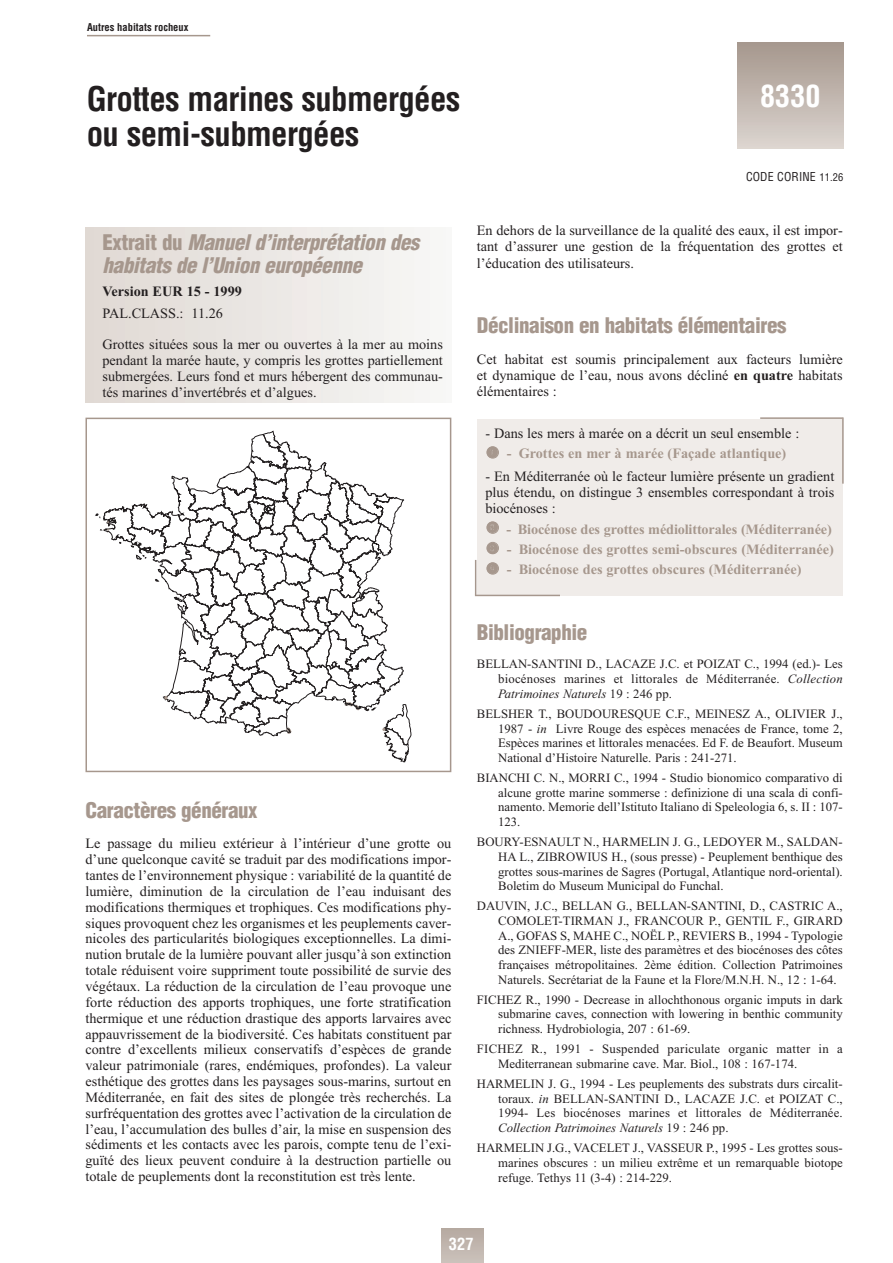
<style>
.page{position:relative;width:893px;height:1263px;background:#fff}
.page>*{position:absolute;margin:0;border:0;box-sizing:border-box;transform-origin:0 0}
.t1{font:700 condensed 33px/34.5px "Helvetica";letter-spacing:-.02em;color:#231f20}
.t2{font:700 condensed 30px "Helvetica";color:#fff}
.t3{font:900 condensed 21px "Helvetica";letter-spacing:-.02em;color:#a6978d}
.t4{font:italic 900 condensed 21px/22.6px "Helvetica";letter-spacing:-.02em;color:#a6978d}
.t5{font:700 condensed 16.5px "Helvetica";color:#fff}
.t6{font:14.25px/15.9px "Times New Roman";color:#231f20;text-align:justify}
.t7{font:700 14.25px/20.4px "Times New Roman";color:#a6978d}
.t8{font:700 14.25px "Times New Roman";color:#231f20}
.t9{font:12.75px/14.7px "Times New Roman";color:#231f20;text-align:justify}
.t10{font:12.75px/14.7px "Times New Roman";letter-spacing:.02em;color:#231f20}
.t11{font:condensed 12px "Helvetica";letter-spacing:.01em;color:#231f20}
.t12{font:700 condensed 10.5px "Helvetica";color:#231f20}
.s1{font-size:10.5px}
.s2{font-style:normal}
.s3{font-weight:700}
.s4{font-family:"Numbers Style Two Circle Negative";color:#a6978d}
.s5{font-weight:700;color:#a6978d}
.s6{font-family:"Numbers Style Two Circle Negative";font-weight:400}
.s7{font-style:italic}
</style>
<div class="page">
<div style="left:441px;top:1228px;width:42px;height:35px;background:linear-gradient(to right,#c0b5ae,#c0b5ae)"></div>
<div style="left:85px;top:227px;width:366px;height:175px;background:linear-gradient(to right,#e0d8d3,#f7f7f6)"></div>
<div style="left:737px;top:43px;width:106px;height:106px;background:linear-gradient(to bottom,#a5978d,#dcd5cf)"></div>
<hr style="left:87px;top:35px;width:123px;height:1px;background:#a6978d">
<svg style="left:85px;top:417px;width:759px;height:356px"></svg>
<hr style="left:842px;top:417px;width:1px;height:67px;background:#a6978d">
<hr style="left:475px;top:595px;width:85px;height:1px;background:#a6978d">
<hr style="left:475px;top:560px;width:1px;height:35px;background:#a6978d">
<p class="t12" style="left:87px;top:23px;width:103px">Autres habitats rocheux</p>
<h1 class="t1" style="left:87px;top:85px;width:375px">Grottes marines submergées ou semi-submergées</h1>
<h2 class="t2" style="left:760px;top:85px;width:61px">8330</h2>
<p class="t11" style="left:746px;top:172px;width:99px">CODE CORINE <span class="s1">11.26</span></p>
<h3 class="t4" style="left:102px;top:233px;width:318px"><span class="s2">Extrait du</span> Manuel d’interprétation des habitats de l’Union européenne</h3>
<p class="t8" style="left:102px;top:286px;width:141px">Version EUR 15 - 1999</p>
<p class="t6" style="left:102px;top:300px;width:342px;line-height:30.8px">PAL.CLASS.: 11.26<br>Grottes situées sous la mer ou ouvertes à la mer au moins</p>
<p class="t6" style="left:102px;top:354px;width:342px">pendant la marée haute, y compris les grottes partiellement submergées. Leurs fond et murs hébergent des communau&shy;tés marines d’invertébrés et d’algues.</p>
<p class="t6" style="left:477px;top:224px;width:367px">En dehors de la surveillance de la qualité des eaux, il est impor&shy;tant d’assurer une gestion de la fréquentation des grottes et l’éducation des utilisateurs.</p>
<h3 class="t3" style="left:477px;top:317px;width:311px">Déclinaison en habitats élémentaires</h3>
<p class="t6" style="left:477px;top:352px;width:367px">Cet habitat est soumis principalement aux facteurs lumière et dynamique de l’eau, nous avons décliné <span class="s3">en quatre</span> habitats élémentaires :</p>
<p class="t6" style="left:485px;top:424px;width:315px;line-height:20.4px">- Dans les mers à marée on a décrit un seul ensemble :<br><span class="s4">1</span> <span class="s5">- Grottes en mer à marée (Façade atlantique)</span></p>
<p class="t6" style="left:485px;top:469px;width:350px">- En Méditerranée où le facteur lumière présente un gradient plus étendu, on distingue 3 ensembles correspondant à trois biocénoses :</p>
<p class="t7" style="left:485px;top:520px;width:350px"><span class="s6">2</span> - Biocénose des grottes médiolittorales (Méditerranée)<br><span class="s6">3</span> - Biocénose des grottes semi-obscures (Méditerranée)<br><span class="s6">4</span> - Biocénose des grottes obscures (Méditerranée)</p>
<h3 class="t3" style="left:85px;top:802px;width:173px">Caractères généraux</h3>
<p class="t6" style="left:85px;top:837px;width:367px">Le passage du milieu extérieur à l’intérieur d’une grotte ou d’une quelconque cavité se traduit par des modifications impor&shy;tantes de l’environnement physique : variabilité de la quantité de lumière, diminution de la circulation de l’eau induisant des modifications thermiques et trophiques. Ces modifications phy&shy;siques provoquent chez les organismes et les peuplements caver&shy;nicoles des particularités biologiques exceptionnelles. La dimi&shy;nution brutale de la lumière pouvant aller jusqu’à son extinction totale réduisent voire suppriment toute possibilité de survie des végétaux. La réduction de la circulation de l’eau provoque une forte réduction des apports trophiques, une forte stratification thermique et une réduction drastique des apports larvaires avec appauvrissement de la biodiversité. Ces habitats constituent par contre d’excellents milieux conservatifs d’espèces de grande valeur patrimoniale (rares, endémiques, profondes). La valeur esthétique des grottes dans les paysages sous-marins, surtout en Méditerranée, en fait des sites de plongée très recherchés. La surfréquentation des grottes avec l’activation de la circulation de l’eau, l’accumulation des bulles d’air, la mise en suspension des sédiments et les contacts avec les parois, compte tenu de l’exi&shy;guïté des lieux peuvent conduire à la destruction partielle ou totale de peuplements dont la reconstitution est très lente.</p>
<h3 class="t3" style="left:477px;top:624px;width:112px">Bibliographie</h3>
<p class="t9" style="left:498px;top:658px;width:346px;text-indent:-21px">BELLAN-SANTINI D., LACAZE J.C. et POIZAT C., 1994 (ed.)- Les biocénoses marines et littorales de Méditerranée. <span class="s7">Collection Patrimoines Naturels</span> 19 : 246 pp.</p>
<p class="t9" style="left:498px;top:708px;width:346px;text-indent:-21px">BELSHER T., BOUDOURESQUE C.F., MEINESZ A., OLIVIER J., 1987 - <span class="s7">in</span> Livre Rouge des espèces menacées de France, tome 2, Espèces marines et littorales menacées. Ed F. de Beaufort. Museum National d’Histoire Naturelle. Paris : 241-271.</p>
<p class="t9" style="left:498px;top:772px;width:346px;text-indent:-21px">BIANCHI C. N., MORRI C., 1994 - Studio bionomico comparativo di alcune grotte marine sommerse : definizione di una scala di confi&shy;namento. Memorie dell’Istituto Italiano di Speleologia 6, s. II : 107- 123.</p>
<p class="t9" style="left:498px;top:836px;width:346px;text-indent:-21px">BOURY-ESNAULT N., HARMELIN J. G., LEDOYER M., SALDAN-HA L., ZIBROWIUS H., (sous presse) - Peuplement benthique des grottes sous-marines de Sagres (Portugal, Atlantique nord-oriental).<br>Boletim do Museum Municipal do Funchal.</p>
<p class="t9" style="left:498px;top:900px;width:346px;text-indent:-21px">DAUVIN, J.C., BELLAN G., BELLAN-SANTINI, D., CASTRIC A., COMOLET-TIRMAN J., FRANCOUR P., GENTIL F., GIRARD A., GOFAS S, MAHE C., NOËL P., REVIERS B., 1994 - Typologie des ZNIEFF-MER, liste des paramètres et des biocénoses des côtes françaises métropolitaines. 2ème édition. Collection Patrimoines Naturels. Secrétariat de la Faune et la Flore/M.N.H. N., 12 : 1-64.</p>
<p class="t9" style="left:498px;top:993px;width:346px;text-indent:-21px">FICHEZ R., 1990 - Decrease in allochthonous organic imputs in dark submarine caves, connection with lowering in benthic community richness. Hydrobiologia, 207 : 61-69.</p>
<p class="t10" style="left:498px;top:1043px;width:346px;text-indent:-21px">FICHEZ R., 1991 - Suspended pariculate organic matter in a<br>Mediterranean submarine cave. Mar. Biol., 108 : 167-174.</p>
<p class="t9" style="left:498px;top:1078px;width:346px;text-indent:-21px">HARMELIN J. G., 1994 - Les peuplements des substrats durs circalit&shy;toraux. <span class="s7">in</span> BELLAN-SANTINI D., LACAZE J.C. et POIZAT C., 1994- Les biocénoses marines et littorales de Méditerranée.<br><span class="s7">Collection Patrimoines Naturels</span> 19 : 246 pp.</p>
<p class="t9" style="left:498px;top:1142px;width:346px;text-indent:-21px">HARMELIN J.G., VACELET J., VASSEUR P., 1995 - Les grottes sous&shy;marines obscures : un milieu extrême et un remarquable biotope refuge. Tethys 11 (3-4) : 214-229.</p>
<p class="t5" style="left:449px;top:1238px;width:26px">327</p>
</div>
